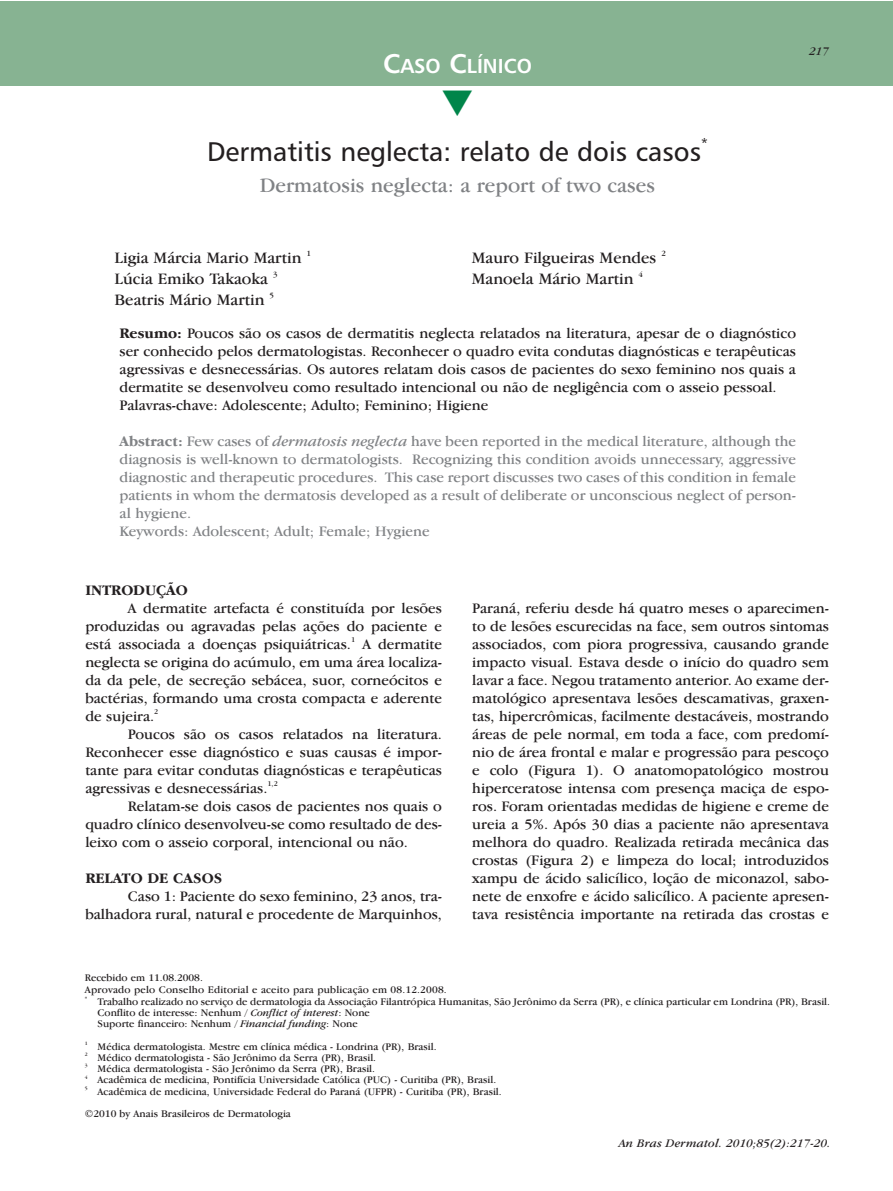
<style>
.page{position:relative;width:893px;height:1191px;background:#fff}
.page>*{position:absolute;margin:0;border:0;box-sizing:border-box;transform-origin:0 0}
.t1{font:27px "Humanist 777 BT Roman B";color:#231f20}
.t2{font:21px "Garamond IT Cby BT";color:#808285}
.t3{font:20.25px "Humanist 777 BT Bold B";color:#fff}
.t4{font:16.5px "Garamond IT Cby BT";color:#231f20}
.t5{font:15px/18px "Garamond IT Cby BT";color:#231f20;text-align:justify}
.t6{font:15px/18px "Garamond IT Cby BT";color:#808285}
.t7{font:700 15px "Garamond IT Cby BT";color:#231f20}
.t8{font:13.5px "Humanist 777 BT Roman B";color:#231f20}
.t9{font:italic 12px "Garamond IT Cby BT";letter-spacing:.015em;color:#231f20}
.t10{font:10.5px/11.2px "Garamond IT Cby BT";color:#231f20}
.t11{font:8.25px "Garamond IT Cby BT";color:#231f20}
.t12{font:7.5px "Garamond IT Cby BT";color:#231f20}
.t13{font:5.25px "Garamond IT Cby BT";color:#231f20}
.s1{font-size:27px}
.s2{font-weight:700}
.s3{font-style:italic}
</style>
<div class="page">
<div style="left:0;top:1px;width:892px;height:85px;background:#87b392"></div>
<h3 class="t3" style="left:383px;top:58px;width:150px"><span class="s1">C</span>ASO <span class="s1">C</span>LÍNICO</h3>
<p class="t9" style="left:809px;top:47px;width:21px">217</p>
<p class="t8" style="left:701px;top:138px;width:8px">*</p>
<h1 class="t1" style="left:207px;top:141px;width:495px">Dermatitis neglecta: relato de dois casos</h1>
<h2 class="t2" style="left:260px;top:178px;width:397px">Dermatosis neglecta: a report of two cases</h2>
<p class="t4" style="left:115px;top:252px;width:188px">Ligia Márcia Mario Martin</p>
<p class="t11" style="left:306px;top:250px;width:6px">1</p>
<p class="t4" style="left:472px;top:252px;width:186px">Mauro Filgueiras Mendes</p>
<p class="t11" style="left:661px;top:250px;width:6px">2</p>
<p class="t4" style="left:115px;top:273px;width:155px">Lúcia Emiko Takaoka</p>
<p class="t11" style="left:273px;top:271px;width:6px">3</p>
<p class="t4" style="left:472px;top:273px;width:163px">Manoela Mário Martin</p>
<p class="t11" style="left:639px;top:271px;width:6px">4</p>
<p class="t4" style="left:115px;top:294px;width:151px">Beatris Mário Martin</p>
<p class="t11" style="left:269px;top:292px;width:6px">5</p>
<p class="t5" style="left:120px;top:325px;width:678px;text-align:left"><span class="s2">Resumo:</span> Poucos são os casos de dermatitis neglecta relatados na literatura, apesar de o diagnóstico ser conhecido pelos dermatologistas. Reconhecer o quadro evita condutas diagnósticas e terapêuticas agressivas e desnecessárias. Os autores relatam dois casos de pacientes do sexo feminino nos quais a dermatite se desenvolveu como resultado intencional ou não de negligência com o asseio pessoal.<br>Palavras-chave: Adolescente; Adulto; Feminino; Higiene</p>
<p class="t6" style="left:120px;top:433px;width:678px"><span class="s2">Abstract:</span> Few cases of <span class="s3">dermatosis neglecta</span> have been reported in the medical literature, although the diagnosis is well-known to dermatologists. Recognizing this condition avoids unnecessary, aggressive diagnostic and therapeutic procedures. This case report discusses two cases of this condition in female patients in whom the dermatosis developed as a result of deliberate or unconscious neglect of person&shy;al hygiene.<br>Keywords: Adolescent; Adult; Female; Hygiene</p>
<p class="t7" style="left:85px;top:585px;width:104px">INTRODUÇÃO</p>
<p class="t5" style="left:85px;top:600px;width:358px;text-indent:43px">A dermatite artefacta é constituída por lesões produzidas ou agravadas pelas ações do paciente e está associada a doenças psiquiátricas.</p>
<p class="t12" style="left:351px;top:637px;width:6px">1</p>
<p class="t5" style="left:85px;top:636px;width:358px;text-indent:277px">A dermatite neglecta se origina do acúmulo, em uma área localiza&shy;da da pele, de secreção sebácea, suor, corneócitos e bactérias, formando uma crosta compacta e aderente de sujeira.</p>
<p class="t12" style="left:154px;top:709px;width:6px">2</p>
<p class="t5" style="left:85px;top:726px;width:358px;text-indent:43px">Poucos são os casos relatados na literatura.<br>Reconhecer esse diagnóstico e suas causas é impor&shy;tante para evitar condutas diagnósticas e terapêuticas agressivas e desnecessárias.</p>
<p class="t12" style="left:268px;top:781px;width:12px">1,2</p>
<p class="t5" style="left:85px;top:798px;width:358px;text-indent:43px">Relatam-se dois casos de pacientes nos quais o quadro clínico desenvolveu-se como resultado de des&shy;leixo com o asseio corporal, intencional ou não.</p>
<p class="t7" style="left:85px;top:873px;width:138px">RELATO DE CASOS</p>
<p class="t5" style="left:85px;top:888px;width:358px;text-align:right">Caso 1: Paciente do sexo feminino, 23 anos, tra&shy;balhadora rural, natural e procedente de Marquinhos,</p>
<p class="t5" style="left:472px;top:600px;width:358px">Paraná, referiu desde há quatro meses o aparecimen&shy;to de lesões escurecidas na face, sem outros sintomas associados, com piora progressiva, causando grande impacto visual. Estava desde o início do quadro sem lavar a face. Negou tratamento anterior. Ao exame der&shy;matológico apresentava lesões descamativas, graxen&shy;tas, hipercrômicas, facilmente destacáveis, mostrando áreas de pele normal, em toda a face, com predomí&shy;nio de área frontal e malar e progressão para pescoço e colo (Figura 1). O anatomopatológico mostrou hiperceratose intensa com presença maciça de espo&shy;ros. Foram orientadas medidas de higiene e creme de ureia a 5%. Após 30 dias a paciente não apresentava melhora do quadro. Realizada retirada mecânica das crostas (Figura 2) e limpeza do local; introduzidos xampu de ácido salicílico, loção de miconazol, sabo&shy;nete de enxofre e ácido salicílico. A paciente apresen&shy;tava resistência importante na retirada das crostas e</p>
<p class="t10" style="left:85px;top:972px;width:363px;line-height:12.6px">Recebido em 11.08.2008.<br>Aprovado pelo Conselho Editorial e aceito para publicação em 08.12.2008.</p>
<p class="t13" style="left:85px;top:996px;width:4px">*</p>
<p class="t10" style="left:98px;top:996px;width:734px">Trabalho realizado no serviço de dermatologia da Associação Filantrópica Humanitas, São Jerônimo da Serra (PR), e clínica particular em Londrina (PR), Brasil.<br>Conflito de interesse: Nenhum / <span class="s3">Conflict of interest</span>: None<br>Suporte financeiro: Nenhum / <span class="s3">Financial funding</span>: None</p>
<p class="t13" style="left:85px;top:1041px;width:4px">1</p>
<p class="t10" style="left:98px;top:1041px;width:340px">Médica dermatologista. Mestre em clínica médica - Londrina (PR), Brasil.</p>
<p class="t13" style="left:85px;top:1052px;width:4px">2</p>
<p class="t10" style="left:98px;top:1052px;width:280px">Médico dermatologista - São Jerônimo da Serra (PR), Brasil.</p>
<p class="t13" style="left:85px;top:1063px;width:4px">3</p>
<p class="t10" style="left:98px;top:1064px;width:279px">Médica dermatologista - São Jerônimo da Serra (PR), Brasil.</p>
<p class="t13" style="left:85px;top:1075px;width:4px">4</p>
<p class="t10" style="left:98px;top:1075px;width:400px">Acadêmica de medicina, Pontifícia Universidade Católica (PUC) - Curitiba (PR), Brasil.</p>
<p class="t13" style="left:85px;top:1086px;width:4px">5</p>
<p class="t10" style="left:85px;top:1081px;width:418px;line-height:22.5px;text-indent:13px">Acadêmica de medicina, Universidade Federal do Paraná (UFPR) - Curitiba (PR), Brasil. ©2010 by Anais Brasileiros de Dermatologia</p>
<p class="t9" style="left:619px;top:1138px;width:213px">An Bras Dermatol. 2010;85(2):217-20.</p>
</div>
